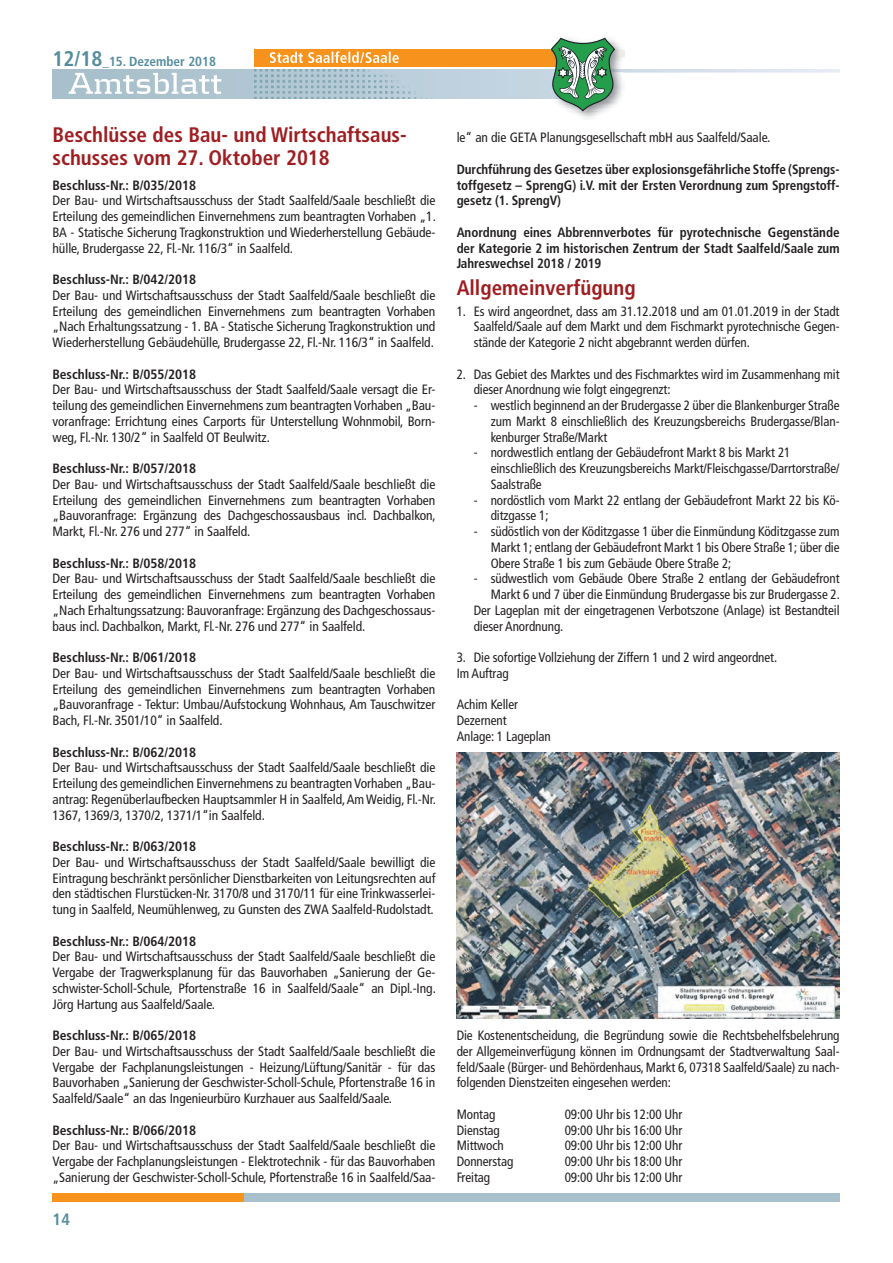
<style>
.page{position:relative;width:893px;height:1263px;background:#fff}
.page>*{position:absolute;margin:0;border:0;box-sizing:border-box;transform-origin:0 0}
.t1{font:700 condensed 21px/22.5px "Frutiger LT Pro";color:#9f1d20}
.t2{font:700 condensed 16.5px "Frutiger LT Pro";color:#548c9e}
.t3{font:condensed 13.5px/15.8px "Frutiger LT Pro";letter-spacing:-.005em;color:#231f20;text-align:justify}
.t4{font:700 condensed 13.5px/15.8px "Frutiger LT Pro";letter-spacing:-.005em;color:#231f20;text-align:justify}
.t5{font:700 condensed 13.2px "Frutiger LT Pro";color:#548c9e}
.s1{font-size:21.15px}
</style>
<div class="page">
<svg style="left:52px;top:69px;width:498px;height:30px;background:#b0c5d1"></svg>
<div style="left:254px;top:50px;width:329px;height:17px;background:#f7931d"></div>
<svg style="left:270px;top:51px;width:129px;height:12px"></svg>
<svg style="left:69px;top:73px;width:152px;height:21px"></svg>
<img style="left:254px;top:69px;width:277px;height:30px">
<svg style="left:550px;top:37px;width:289px;height:82px"></svg>
<div style="left:52px;top:1193px;width:192px;height:8px;background:#f7931d"></div>
<div style="left:244px;top:1193px;width:595px;height:8px;background:#a8c0cb"></div>
<img style="left:456px;top:753px;width:383px;height:266px">
<p class="t5" style="left:52px;top:53px;width:165px"><span class="s1">12/18</span>_15. Dezember 2018</p>
<h1 class="t1" style="left:52px;top:124px;width:356px">Beschlüsse des Bau- und Wirtschaftsaus&shy;schusses vom 27. Oktober 2018</h1>
<p class="t4" style="left:52px;top:177px;width:145px">Beschluss-Nr.: B/035/2018</p>
<p class="t3" style="left:52px;top:193px;width:385px">Der Bau- und Wirtschaftsausschuss der Stadt Saalfeld/Saale beschließt die Erteilung des gemeindlichen Einvernehmens zum beantragten Vorhaben „1.<br>BA - Statische Sicherung Tragkonstruktion und Wiederherstellung Gebäude&shy;hülle, Brudergasse 22, Fl.-Nr. 116/3“ in Saalfeld.</p>
<p class="t4" style="left:52px;top:272px;width:145px">Beschluss-Nr.: B/042/2018</p>
<p class="t3" style="left:52px;top:287px;width:384px">Der Bau- und Wirtschaftsausschuss der Stadt Saalfeld/Saale beschließt die Erteilung des gemeindlichen Einvernehmens zum beantragten Vorhaben „Nach Erhaltungssatzung - 1. BA - Statische Sicherung Tragkonstruktion und Wiederherstellung Gebäudehülle, Brudergasse 22, Fl.-Nr. 116/3“ in Saalfeld.</p>
<p class="t4" style="left:52px;top:366px;width:145px">Beschluss-Nr.: B/055/2018</p>
<p class="t3" style="left:52px;top:382px;width:384px">Der Bau- und Wirtschaftsausschuss der Stadt Saalfeld/Saale versagt die Er&shy;teilung des gemeindlichen Einvernehmens zum beantragten Vorhaben „Bau&shy;voranfrage: Errichtung eines Carports für Unterstellung Wohnmobil, Born&shy;weg, Fl.-Nr. 130/2“ in Saalfeld OT Beulwitz.</p>
<p class="t4" style="left:52px;top:461px;width:145px">Beschluss-Nr.: B/057/2018</p>
<p class="t3" style="left:52px;top:476px;width:385px">Der Bau- und Wirtschaftsausschuss der Stadt Saalfeld/Saale beschließt die Erteilung des gemeindlichen Einvernehmens zum beantragten Vorhaben „Bauvoranfrage: Ergänzung des Dachgeschossausbaus incl. Dachbalkon, Markt, Fl.-Nr. 276 und 277“ in Saalfeld.</p>
<p class="t4" style="left:52px;top:555px;width:145px">Beschluss-Nr.: B/058/2018</p>
<p class="t3" style="left:52px;top:571px;width:384px">Der Bau- und Wirtschaftsausschuss der Stadt Saalfeld/Saale beschließt die Erteilung des gemeindlichen Einvernehmens zum beantragten Vorhaben „Nach Erhaltungssatzung: Bauvoranfrage: Ergänzung des Dachgeschossaus&shy;baus incl. Dachbalkon, Markt, Fl.-Nr. 276 und 277“ in Saalfeld.</p>
<p class="t4" style="left:52px;top:650px;width:145px">Beschluss-Nr.: B/061/2018</p>
<p class="t3" style="left:52px;top:665px;width:384px">Der Bau- und Wirtschaftsausschuss der Stadt Saalfeld/Saale beschließt die Erteilung des gemeindlichen Einvernehmens zum beantragten Vorhaben „Bauvoranfrage - Tektur: Umbau/Aufstockung Wohnhaus, Am Tauschwitzer Bach, Fl.-Nr. 3501/10“ in Saalfeld.</p>
<p class="t4" style="left:52px;top:744px;width:145px">Beschluss-Nr.: B/062/2018</p>
<p class="t3" style="left:52px;top:760px;width:385px">Der Bau- und Wirtschaftsausschuss der Stadt Saalfeld/Saale beschließt die Erteilung des gemeindlichen Einvernehmens zu beantragten Vorhaben „Bau&shy;antrag: Regenüberlaufbecken Hauptsammler H in Saalfeld, Am Weidig, Fl.-Nr.<br>1367, 1369/3, 1370/2, 1371/1“in Saalfeld.</p>
<p class="t4" style="left:52px;top:839px;width:145px">Beschluss-Nr.: B/063/2018</p>
<p class="t3" style="left:52px;top:854px;width:384px">Der Bau- und Wirtschaftsausschuss der Stadt Saalfeld/Saale bewilligt die Eintragung beschränkt persönlicher Dienstbarkeiten von Leitungsrechten auf den städtischen Flurstücken-Nr. 3170/8 und 3170/11 für eine Trinkwasserlei&shy;tung in Saalfeld, Neumühlenweg, zu Gunsten des ZWA Saalfeld-Rudolstadt.</p>
<p class="t4" style="left:52px;top:933px;width:145px">Beschluss-Nr.: B/064/2018</p>
<p class="t3" style="left:52px;top:949px;width:385px">Der Bau- und Wirtschaftsausschuss der Stadt Saalfeld/Saale beschließt die Vergabe der Tragwerksplanung für das Bauvorhaben „Sanierung der Ge&shy;schwister-Scholl-Schule, Pfortenstraße 16 in Saalfeld/Saale“ an Dipl.-Ing.<br>Jörg Hartung aus Saalfeld/Saale.</p>
<p class="t4" style="left:52px;top:1028px;width:145px">Beschluss-Nr.: B/065/2018</p>
<p class="t3" style="left:52px;top:1043px;width:384px">Der Bau- und Wirtschaftsausschuss der Stadt Saalfeld/Saale beschließt die Vergabe der Fachplanungsleistungen - Heizung/Lüftung/Sanitär - für das Bauvorhaben „Sanierung der Geschwister-Scholl-Schule, Pfortenstraße 16 in Saalfeld/Saale“ an das Ingenieurbüro Kurzhauer aus Saalfeld/Saale.</p>
<p class="t4" style="left:52px;top:1122px;width:145px">Beschluss-Nr.: B/066/2018</p>
<p class="t3" style="left:52px;top:1138px;width:384px">Der Bau- und Wirtschaftsausschuss der Stadt Saalfeld/Saale beschließt die Vergabe der Fachplanungsleistungen - Elektrotechnik - für das Bauvorhaben „Sanierung der Geschwister-Scholl-Schule, Pfortenstraße 16 in Saalfeld/Saa-</p>
<p class="t2" style="left:52px;top:1210px;width:19px">14</p>
<p class="t3" style="left:456px;top:130px;width:315px">le“ an die GETA Planungsgesellschaft mbH aus Saalfeld/Saale.</p>
<p class="t4" style="left:456px;top:161px;width:384px">Durchführung des Gesetzes über explosionsgefährliche Stoffe (Sprengs&shy;toffgesetz – SprengG) i.V. mit der Ersten Verordnung zum Sprengstoff&shy;gesetz (1. SprengV)</p>
<p class="t4" style="left:456px;top:224px;width:384px">Anordnung eines Abbrennverbotes für pyrotechnische Gegenstände der Kategorie 2 im historischen Zentrum der Stadt Saalfeld/Saale zum Jahreswechsel 2018 / 2019</p>
<h1 class="t1" style="left:456px;top:277px;width:180px">Allgemeinverfügung</h1>
<p class="t3" style="left:473px;top:303px;width:367px;text-indent:-17px">1. Es wird angeordnet, dass am 31.12.2018 und am 01.01.2019 in der Stadt Saalfeld/Saale auf dem Markt und dem Fischmarkt pyrotechnische Gegen&shy;stände der Kategorie 2 nicht abgebrannt werden dürfen.</p>
<p class="t3" style="left:473px;top:366px;width:367px;text-indent:-17px">2. Das Gebiet des Marktes und des Fischmarktes wird im Zusammenhang mit dieser Anordnung wie folgt eingegrenzt:</p>
<p class="t3" style="left:490px;top:398px;width:350px;text-indent:-17px">- westlich beginnend an der Brudergasse 2 über die Blankenburger Straße zum Markt 8 einschließlich des Kreuzungsbereichs Brudergasse/Blan&shy;kenburger Straße/Markt</p>
<p class="t3" style="left:490px;top:445px;width:350px;text-align:left;text-indent:-17px">- nordwestlich entlang der Gebäudefront Markt 8 bis Markt 21 einschließlich des Kreuzungsbereichs Markt/Fleischgasse/Darrtorstraße/<br>Saalstraße</p>
<p class="t3" style="left:490px;top:492px;width:350px;text-indent:-17px">- nordöstlich vom Markt 22 entlang der Gebäudefront Markt 22 bis Kö&shy;ditzgasse 1;</p>
<p class="t3" style="left:490px;top:524px;width:350px;text-indent:-17px">- südöstlich von der Köditzgasse 1 über die Einmündung Köditzgasse zum Markt 1; entlang der Gebäudefront Markt 1 bis Obere Straße 1; über die Obere Straße 1 bis zum Gebäude Obere Straße 2;</p>
<p class="t3" style="left:473px;top:571px;width:367px">- südwestlich vom Gebäude Obere Straße 2 entlang der Gebäudefront</p>
<p class="t3" style="left:490px;top:587px;width:351px">Markt 6 und 7 über die Einmündung Brudergasse bis zur Brudergasse 2.</p>
<p class="t3" style="left:473px;top:602px;width:367px">Der Lageplan mit der eingetragenen Verbotszone (Anlage) ist Bestandteil</p>
<p class="t3" style="left:473px;top:618px;width:91px">dieser Anordnung.</p>
<p class="t3" style="left:456px;top:650px;width:322px">3. Die sofortige Vollziehung der Ziffern 1 und 2 wird angeordnet.<br>Im Auftrag</p>
<p class="t3" style="left:456px;top:697px;width:96px;text-align:left">Achim Keller<br>Dezernent<br>Anlage: 1 Lageplan</p>
<p class="t3" style="left:456px;top:1028px;width:384px">Die Kostenentscheidung, die Begründung sowie die Rechtsbehelfsbelehrung der Allgemeinverfügung können im Ordnungsamt der Stadtverwaltung Saal&shy;feld/Saale (Bürger- und Behördenhaus, Markt 6, 07318 Saalfeld/Saale) zu nach&shy;folgenden Dienstzeiten eingesehen werden:</p>
<p class="t3" style="left:456px;top:1106px;width:40px">Montag</p>
<p class="t3" style="left:564px;top:1106px;width:119px">09:00 Uhr bis 12:00 Uhr</p>
<p class="t3" style="left:456px;top:1122px;width:45px">Dienstag</p>
<p class="t3" style="left:564px;top:1122px;width:119px">09:00 Uhr bis 16:00 Uhr</p>
<p class="t3" style="left:456px;top:1138px;width:49px">Mittwoch</p>
<p class="t3" style="left:564px;top:1138px;width:119px">09:00 Uhr bis 12:00 Uhr</p>
<p class="t3" style="left:456px;top:1154px;width:58px">Donnerstag</p>
<p class="t3" style="left:564px;top:1154px;width:119px">09:00 Uhr bis 18:00 Uhr</p>
<p class="t3" style="left:456px;top:1169px;width:35px">Freitag</p>
<p class="t3" style="left:564px;top:1169px;width:119px">09:00 Uhr bis 12:00 Uhr</p>
</div>
